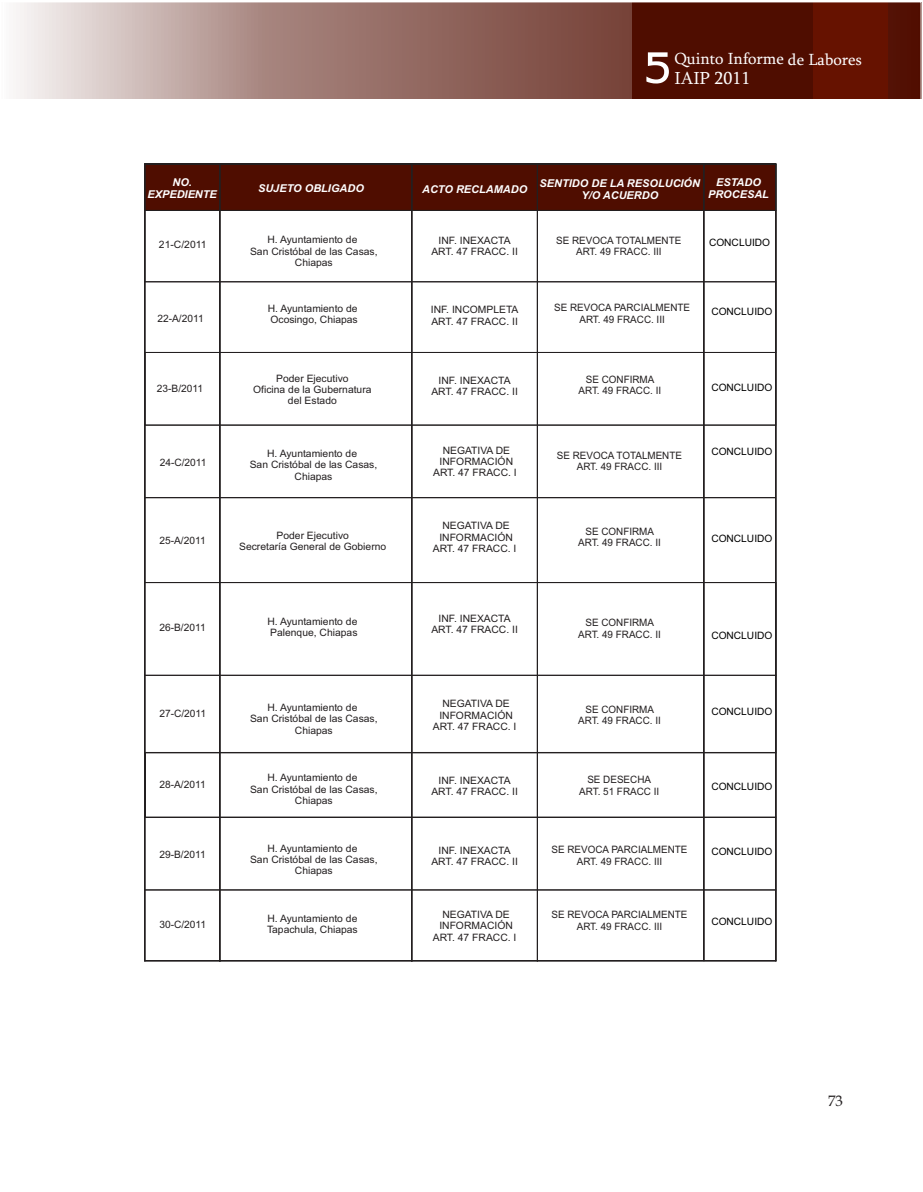
<style>
.page{position:relative;width:923px;height:1192px;background:#fff}
.page>*{position:absolute;margin:0;border:0;box-sizing:border-box;transform-origin:0 0}
.t1{font:17.85px "Sylfaen";color:#fff}
.t2{font:16.5px "Sylfaen";color:#fff}
.t3{font:15px "Book Antiqua";color:#231f20}
.t4{font:italic 700 10.8px/12px "Arial";color:#fff;text-align:center}
.t5{font:10.2px/11.4px "Arial";color:#231f20;text-align:center}
.t6{font:10.2px "Arial";color:#000}
</style>
<div class="page">
<div style="left:145px;top:164px;width:630px;height:46px;background:#4f0d00"></div>
<div style="left:145px;top:210px;width:630px;height:72px;border:1px solid #231f20"></div>
<div style="left:411px;top:164px;width:1px;height:797px;border:1px solid #231f20"></div>
<hr style="left:537px;top:164px;width:1px;height:797px;background:#231f20">
<div style="left:144px;top:675px;width:632px;height:78px;border:1px solid #231f20"></div>
<div style="left:703px;top:164px;width:1px;height:797px;border:1px solid #231f20"></div>
<div style="left:145px;top:752px;width:630px;height:65px;border:1px solid #231f20"></div>
<div style="left:144px;top:817px;width:631px;height:73px;border:1px solid #231f20"></div>
<div style="left:144px;top:425px;width:631px;height:73px;border:1px solid #231f20"></div>
<div style="left:144px;top:960px;width:632px;height:1px;border:1px solid #231f20"></div>
<div style="left:144px;top:282px;width:631px;height:71px;border:1px solid #231f20"></div>
<div style="left:775px;top:164px;width:1px;height:797px;border:1px solid #231f20"></div>
<hr style="left:144px;top:164px;width:1px;height:797px;background:#231f20">
<div style="left:219px;top:164px;width:1px;height:797px;border:1px solid #231f20"></div>
<div style="left:144px;top:163px;width:631px;height:1px;border:1px solid #231f20"></div>
<div style="left:144px;top:497px;width:631px;height:86px;border:1px solid #231f20"></div>
<svg style="left:16px;top:3px;width:903px;height:95px"></svg>
<div style="left:812px;top:2px;width:75px;height:96px;background:#661200"></div>
<div style="left:632px;top:2px;width:180px;height:96px;background:#4f0d00"></div>
<svg style="left:646px;top:52px;width:22px;height:32px"></svg>
<p class="t2" style="left:674px;top:52px;width:189px">Quinto Informe de Labores</p>
<p class="t1" style="left:674px;top:70px;width:77px">IAIP 2011</p>
<p class="t4" style="left:539px;top:178px;width:162px">SENTIDO DE LA RESOLUCIÓN<br>Y/O ACUERDO</p>
<p class="t4" style="left:147px;top:177px;width:71px">NO.<br>EXPEDIENTE</p>
<p class="t4" style="left:258px;top:183px;width:107px">SUJETO OBLIGADO</p>
<p class="t4" style="left:422px;top:184px;width:107px">ACTO RECLAMADO</p>
<p class="t4" style="left:708px;top:178px;width:62px">ESTADO<br>PROCESAL</p>
<p class="t5" style="left:159px;top:239px;width:49px">21-C/2011</p>
<p class="t5" style="left:250px;top:235px;width:129px">H. Ayuntamiento de<br>San Cristóbal de las Casas,<br>Chiapas</p>
<p class="t5" style="left:431px;top:235px;width:88px">INF. INEXACTA<br>ART. 47 FRACC. II</p>
<p class="t6" style="left:708px;top:238px;width:63px">CONCLUIDO</p>
<p class="t5" style="left:556px;top:235px;width:127px">SE REVOCA TOTALMENTE<br>ART. 49 FRACC. III</p>
<p class="t5" style="left:157px;top:314px;width:48px">22-A/2011</p>
<p class="t5" style="left:554px;top:303px;width:137px">SE REVOCA PARCIALMENTE<br>ART. 49 FRACC. III</p>
<p class="t5" style="left:267px;top:303px;width:92px;text-align:left">H. Ayuntamiento de<br>Ocosingo, Chiapas</p>
<p class="t5" style="left:430px;top:305px;width:89px;text-align:left">INF. INCOMPLETA<br>ART. 47 FRACC. II</p>
<p class="t5" style="left:157px;top:384px;width:48px">23-B/2011</p>
<p class="t5" style="left:160px;top:457px;width:48px">24-C/2011</p>
<p class="t5" style="left:159px;top:535px;width:48px">25-A/2011</p>
<p class="t5" style="left:253px;top:373px;width:120px">Poder Ejecutivo<br>Oficina de la Gubernatura del Estado</p>
<p class="t5" style="left:250px;top:449px;width:129px">H. Ayuntamiento de<br>San Cristóbal de las Casas,<br>Chiapas</p>
<p class="t5" style="left:239px;top:530px;width:148px">Poder Ejecutivo<br>Secretaría General de Gobierno</p>
<p class="t5" style="left:431px;top:376px;width:88px">INF. INEXACTA<br>ART. 47 FRACC. II</p>
<p class="t5" style="left:578px;top:375px;width:84px">SE CONFIRMA<br>ART. 49 FRACC. II</p>
<p class="t5" style="left:433px;top:445px;width:85px">NEGATIVA DE<br>INFORMACIÓN<br>ART. 47 FRACC. I</p>
<p class="t5" style="left:556px;top:451px;width:127px">SE REVOCA TOTALMENTE<br>ART. 49 FRACC. III</p>
<p class="t5" style="left:432px;top:521px;width:85px">NEGATIVA DE<br>INFORMACIÓN<br>ART. 47 FRACC. I</p>
<p class="t5" style="left:578px;top:526px;width:84px">SE CONFIRMA<br>ART. 49 FRACC. II</p>
<p class="t6" style="left:711px;top:308px;width:63px">CONCLUIDO</p>
<p class="t6" style="left:711px;top:383px;width:63px">CONCLUIDO</p>
<p class="t6" style="left:711px;top:448px;width:63px">CONCLUIDO</p>
<p class="t6" style="left:711px;top:534px;width:63px">CONCLUIDO</p>
<p class="t5" style="left:159px;top:622px;width:48px">26-B/2011</p>
<p class="t5" style="left:267px;top:616px;width:92px;text-align:left">H. Ayuntamiento de<br>Palenque, Chiapas</p>
<p class="t5" style="left:431px;top:613px;width:88px">INF. INEXACTA<br>ART. 47 FRACC. II</p>
<p class="t5" style="left:578px;top:618px;width:84px">SE CONFIRMA<br>ART. 49 FRACC. II</p>
<p class="t6" style="left:711px;top:632px;width:63px">CONCLUIDO</p>
<p class="t5" style="left:159px;top:709px;width:48px">27-C/2011</p>
<p class="t5" style="left:159px;top:779px;width:48px">28-A/2011</p>
<p class="t5" style="left:159px;top:849px;width:48px">29-B/2011</p>
<p class="t5" style="left:159px;top:919px;width:48px">30-C/2011</p>
<p class="t5" style="left:250px;top:703px;width:129px">H. Ayuntamiento de<br>San Cristóbal de las Casas,<br>Chiapas</p>
<p class="t5" style="left:250px;top:773px;width:129px">H. Ayuntamiento de<br>San Cristóbal de las Casas,<br>Chiapas</p>
<p class="t5" style="left:250px;top:843px;width:129px">H. Ayuntamiento de<br>San Cristóbal de las Casas,<br>Chiapas</p>
<p class="t5" style="left:267px;top:913px;width:92px;text-align:left">H. Ayuntamiento de<br>Tapachula, Chiapas</p>
<p class="t5" style="left:432px;top:699px;width:85px">NEGATIVA DE<br>INFORMACIÓN<br>ART. 47 FRACC. I</p>
<p class="t5" style="left:578px;top:704px;width:84px">SE CONFIRMA<br>ART. 49 FRACC. II</p>
<p class="t6" style="left:711px;top:707px;width:63px">CONCLUIDO</p>
<p class="t5" style="left:431px;top:775px;width:88px">INF. INEXACTA<br>ART. 47 FRACC. II</p>
<p class="t5" style="left:579px;top:775px;width:81px">SE DESECHA<br>ART. 51 FRACC II</p>
<p class="t6" style="left:711px;top:783px;width:63px">CONCLUIDO</p>
<p class="t5" style="left:431px;top:845px;width:88px">INF. INEXACTA<br>ART. 47 FRACC. II</p>
<p class="t5" style="left:551px;top:845px;width:137px">SE REVOCA PARCIALMENTE<br>ART. 49 FRACC. III</p>
<p class="t6" style="left:711px;top:848px;width:63px">CONCLUIDO</p>
<p class="t5" style="left:432px;top:910px;width:85px">NEGATIVA DE<br>INFORMACIÓN<br>ART. 47 FRACC. I</p>
<p class="t5" style="left:551px;top:910px;width:137px">SE REVOCA PARCIALMENTE<br>ART. 49 FRACC. III</p>
<p class="t6" style="left:711px;top:918px;width:63px">CONCLUIDO</p>
<p class="t3" style="left:827px;top:1095px;width:16px">73</p>
</div>
